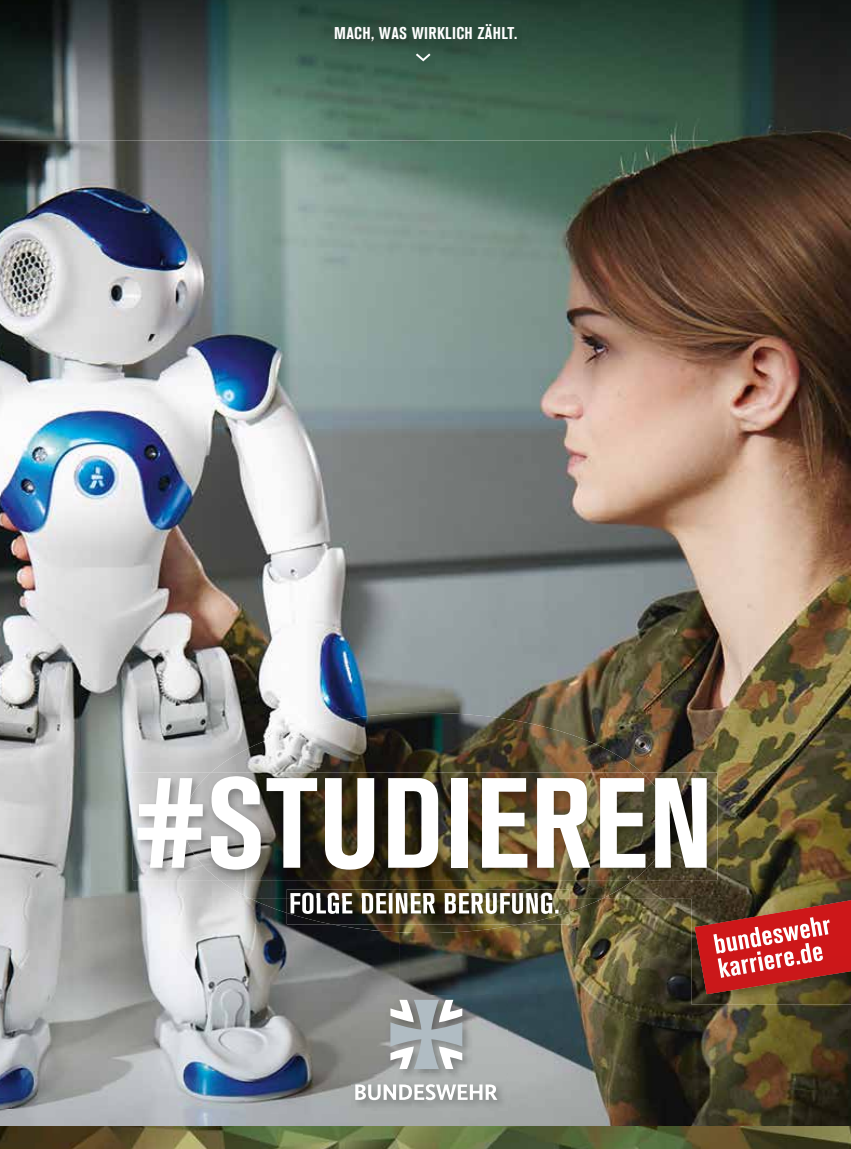
<style>
.page{position:relative;width:851px;height:1149px;background:#fff}
.page>*{position:absolute;margin:0;border:0;box-sizing:border-box;transform-origin:0 0}
.t1{font:700 condensed 126.9px "Akzidenz Grotesk BQ";letter-spacing:.01em;color:#fff}
.t2{font:700 condensed 28.2px "Akzidenz Grotesk BQ";letter-spacing:.02em;color:#fff}
.t3{font:700 condensed 27.75px/24.5px "Akzidenz Grotesk BQ";color:#fff}
.t4{font:700 condensed 16.95px "Akzidenz Grotesk BQ";letter-spacing:.02em;color:#fff}
</style>
<div class="page">
<img style="left:0;top:0;width:850px;height:898px">
<img style="left:211px;top:712px;width:431px;height:60px">
<img style="left:219px;top:879px;width:414px;height:19px">
<img style="left:691px;top:895px;width:159px;height:3px">
<img style="left:133px;top:772px;width:51px;height:107px">
<img style="left:668px;top:772px;width:49px;height:107px">
<img style="left:184px;top:772px;width:484px;height:107px">
<img style="left:287px;top:889px;width:282px;height:9px">
<img style="left:290px;top:892px;width:268px;height:6px">
<img style="left:0;top:898px;width:399px;height:228px">
<img style="left:399px;top:898px;width:451px;height:105px">
<img style="left:502px;top:1003px;width:348px;height:123px">
<img style="left:251px;top:898px;width:350px;height:34px">
<svg style="left:694px;top:900px;width:156px;height:93px"></svg>
<img style="left:287px;top:911px;width:282px;height:13px">
<img style="left:290px;top:898px;width:268px;height:15px">
<img style="left:0;top:1126px;width:850px;height:22px">
<img style="left:331px;top:21px;width:196px;height:50px">
<svg style="left:413px;top:51px;width:19px;height:12px"></svg>
<img style="left:351px;top:995px;width:156px;height:115px">
<svg style="left:355px;top:1083px;width:142px;height:16px"></svg>
<svg style="left:390px;top:999px;width:72px;height:69px"></svg>
<p class="t4" style="left:334px;top:24px;width:185px">MACH, WAS WIRKLICH ZÄHLT.</p>
<h1 class="t1" style="left:135px;top:750px;width:579px">#STUDIEREN</h1>
<h2 class="t2" style="left:289px;top:887px;width:272px">FOLGE DEINER BERUFUNG.</h2>
<h3 class="t3" style="left:711px;top:932px;width:120px;rotate:-10deg">bundeswehr karriere.de</h3>
</div>
